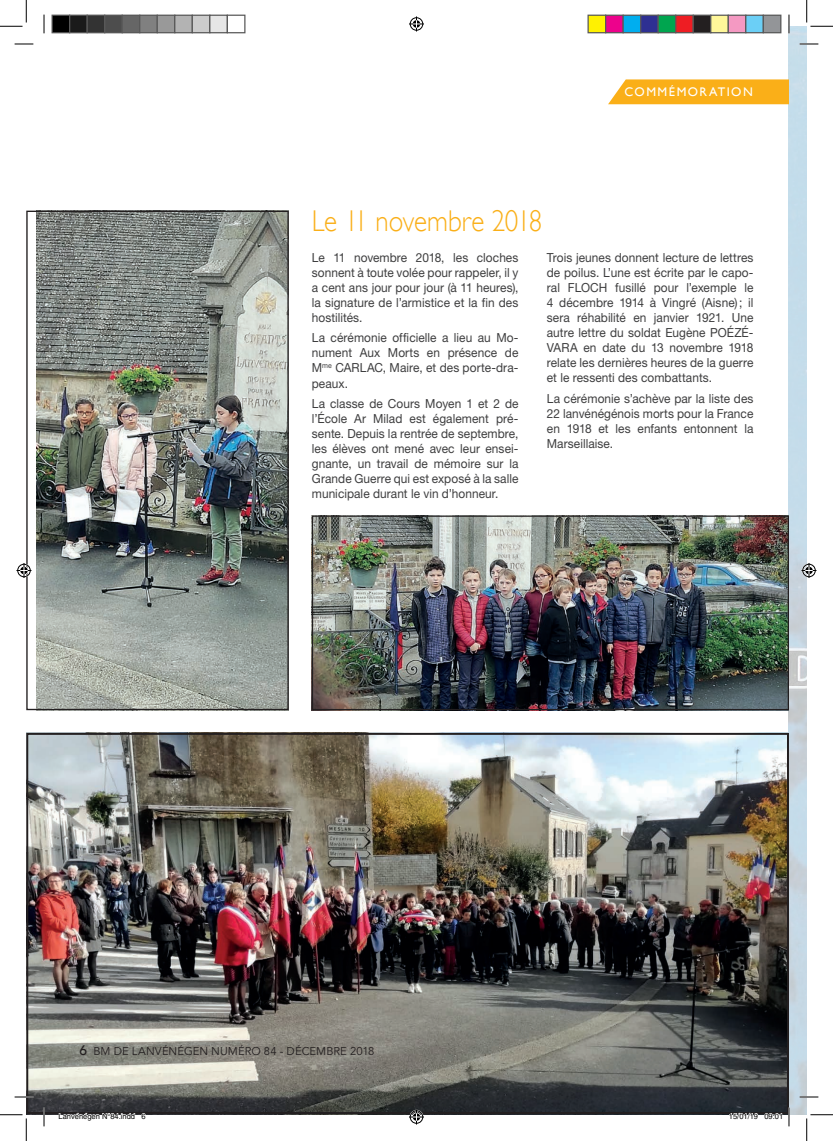
<style>
.page{position:relative;width:833px;height:1141px;background:#fff}
.page>*{position:absolute;margin:0;border:0;box-sizing:border-box;transform-origin:0 0}
.Titre_gras{font:300 30px "Gill Sans";letter-spacing:-.01em;color:#faaf18;scale:.9 1}
.Texte_courant{font:12.5px/15px "Helvetica Neue";letter-spacing:.005em;color:#3e3e3f;text-align:justify;scale:.95 1}
.Bandeau_gauche{font:12.5px "Gill Sans";letter-spacing:.115em;color:#fff}
.t1{font:11.25px "Avenir";letter-spacing:.005em;color:#231f20}
.t2{font:7.5px "Helvetica";color:#000}
.s1{font-weight:500;font-size:13.75px}
</style>
<div class="page">
<img style="left:788px;top:26px;width:18px;height:1088px">
<img style="left:29px;top:735px;width:756px;height:375px">
<div style="left:26px;top:732px;width:762px;height:381px;border:2px solid #231f20"></div>
<svg style="left:608px;top:79px;width:180px;height:25px;background:#fab427"></svg>
<img style="left:313px;top:517px;width:473px;height:191px">
<div style="left:311px;top:515px;width:477px;height:195px;border:1px solid #231f20"></div>
<img style="left:36px;top:213px;width:250px;height:495px">
<div style="left:26px;top:211px;width:262px;height:499px;border:1px solid #231f20"></div>
<svg style="left:15px;top:43px;width:18px;height:2px"></svg>
<svg style="left:799px;top:43px;width:18px;height:2px"></svg>
<svg style="left:15px;top:1096px;width:18px;height:1px"></svg>
<svg style="left:799px;top:1096px;width:18px;height:1px"></svg>
<svg style="left:43px;top:15px;width:2px;height:18px"></svg>
<svg style="left:43px;top:1107px;width:2px;height:19px"></svg>
<svg style="left:788px;top:15px;width:1px;height:18px"></svg>
<svg style="left:787px;top:1107px;width:2px;height:19px"></svg>
<svg style="left:0;top:0;width:27px;height:27px"></svg>
<svg style="left:0;top:1114px;width:27px;height:26px"></svg>
<svg style="left:806px;top:0;width:26px;height:27px"></svg>
<svg style="left:806px;top:1114px;width:26px;height:26px"></svg>
<svg style="left:409px;top:16px;width:15px;height:15px"></svg>
<svg style="left:409px;top:1109px;width:15px;height:15px"></svg>
<svg style="left:16px;top:563px;width:15px;height:15px"></svg>
<svg style="left:801px;top:563px;width:15px;height:15px"></svg>
<div style="left:52px;top:15px;width:18px;height:18px;background:#000"></div>
<div style="left:51px;top:15px;width:19px;height:18px;border:1px solid #595959"></div>
<div style="left:70px;top:15px;width:17px;height:18px;background:#1a1a1a"></div>
<div style="left:69px;top:15px;width:19px;height:18px;border:1px solid #595959"></div>
<div style="left:87px;top:15px;width:18px;height:18px;background:#333"></div>
<div style="left:86px;top:15px;width:19px;height:18px;border:1px solid #595959"></div>
<div style="left:105px;top:15px;width:17px;height:18px;background:#4d4d4d"></div>
<div style="left:104px;top:15px;width:19px;height:18px;border:1px solid #595959"></div>
<div style="left:122px;top:15px;width:18px;height:18px;background:#666"></div>
<div style="left:121px;top:15px;width:19px;height:18px;border:1px solid #595959"></div>
<div style="left:140px;top:15px;width:17px;height:18px;background:#808080"></div>
<div style="left:139px;top:15px;width:19px;height:18px;border:1px solid #595959"></div>
<div style="left:157px;top:15px;width:18px;height:18px;background:#999"></div>
<div style="left:156px;top:15px;width:19px;height:18px;border:1px solid #595959"></div>
<div style="left:175px;top:15px;width:17px;height:18px;background:#b3b3b3"></div>
<div style="left:174px;top:15px;width:19px;height:18px;border:1px solid #595959"></div>
<div style="left:192px;top:15px;width:18px;height:18px;background:#ccc"></div>
<div style="left:191px;top:15px;width:19px;height:18px;border:1px solid #595959"></div>
<div style="left:210px;top:15px;width:17px;height:18px;background:#e6e6e6"></div>
<div style="left:209px;top:15px;width:19px;height:18px;border:1px solid #595959"></div>
<div style="left:226px;top:15px;width:19px;height:18px;border:1px solid #595959"></div>
<div style="left:587px;top:15px;width:18px;height:18px;background:#fff101"></div>
<div style="left:587px;top:15px;width:19px;height:18px;border:1px solid #595959"></div>
<div style="left:605px;top:15px;width:17px;height:18px;background:#ed028c"></div>
<div style="left:604px;top:15px;width:19px;height:18px;border:1px solid #595959"></div>
<div style="left:622px;top:15px;width:18px;height:18px;background:#00aeef"></div>
<div style="left:622px;top:15px;width:19px;height:18px;border:1px solid #595959"></div>
<div style="left:640px;top:15px;width:17px;height:18px;background:#2e3092"></div>
<div style="left:639px;top:15px;width:19px;height:18px;border:1px solid #595959"></div>
<div style="left:657px;top:15px;width:18px;height:18px;background:#00a54f"></div>
<div style="left:657px;top:15px;width:19px;height:18px;border:1px solid #595959"></div>
<div style="left:675px;top:15px;width:17px;height:18px;background:#ee1d23"></div>
<div style="left:674px;top:15px;width:19px;height:18px;border:1px solid #595959"></div>
<div style="left:692px;top:15px;width:18px;height:18px;background:#231f20"></div>
<div style="left:692px;top:15px;width:19px;height:18px;border:1px solid #595959"></div>
<div style="left:710px;top:15px;width:17px;height:18px;background:#fff79a"></div>
<div style="left:709px;top:15px;width:19px;height:18px;border:1px solid #595959"></div>
<div style="left:727px;top:15px;width:18px;height:18px;background:#f499c2"></div>
<div style="left:727px;top:15px;width:19px;height:18px;border:1px solid #595959"></div>
<div style="left:745px;top:15px;width:17px;height:18px;background:#6bcff6"></div>
<div style="left:744px;top:15px;width:19px;height:18px;border:1px solid #595959"></div>
<div style="left:762px;top:15px;width:18px;height:18px;background:#939598"></div>
<div style="left:762px;top:15px;width:19px;height:18px;border:1px solid #595959"></div>
<svg style="left:59px;top:1112px;width:76px;height:3px"></svg>
<svg style="left:728px;top:1112px;width:29px;height:3px"></svg>
<svg style="left:764px;top:1112px;width:17px;height:3px"></svg>
<p class="Titre_gras" style="left:311px;top:204px;width:257px">Le 11 novembre 2018</p>
<p class="Bandeau_gauche" style="left:624px;top:84px;width:130px">COMMÉMORATION</p>
<p class="Texte_courant" style="left:311px;top:250px;width:219px">Le 11 novembre 2018, les cloches sonnent à toute volée pour rappeler, il y a cent ans jour pour jour (à 11 heures), la signature de l’armistice et la fin des hostilités.</p>
<p class="Texte_courant" style="left:311px;top:330px;width:219px">La cérémonie officielle a lieu au Mo&shy;nument Aux Morts en présence de M<sup>me</sup> CARLAC, Maire, et des porte-dra&shy;peaux.</p>
<p class="Texte_courant" style="left:311px;top:395px;width:219px">La classe de Cours Moyen 1 et 2 de l’École Ar Milad est également pré&shy;sente. Depuis la rentrée de septembre, les élèves ont mené avec leur ensei&shy;gnante, un travail de mémoire sur la Grande Guerre qui est exposé à la salle municipale durant le vin d’honneur.</p>
<p class="Texte_courant" style="left:546px;top:250px;width:219px">Trois jeunes donnent lecture de lettres de poilus. L’une est écrite par le capo&shy;ral FLOCH fusillé pour l’exemple le 4 décembre 1914 à Vingré (Aisne); il sera réhabilité en janvier 1921. Une autre lettre du soldat Eugène POÉZÉ-VARA en date du 13 novembre 1918 relate les dernières heures de la guerre et le ressenti des combattants.</p>
<p class="Texte_courant" style="left:546px;top:390px;width:219px">La cérémonie s’achève par la liste des 22 lanvénégénois morts pour la France en 1918 et les enfants entonnent la Marseillaise.</p>
<p class="t1" style="left:79px;top:1044px;width:296px"><span class="s1">6</span> BM DE LANVÉNÉGEN NUMÉRO 84 - DÉCEMBRE 2018</p>
<p class="t2" style="left:59px;top:1111px;width:88px">Lanvénégen N°84.indd 6</p>
<p class="t2" style="left:728px;top:1111px;width:56px">15/01/19 09:01</p>
</div>
